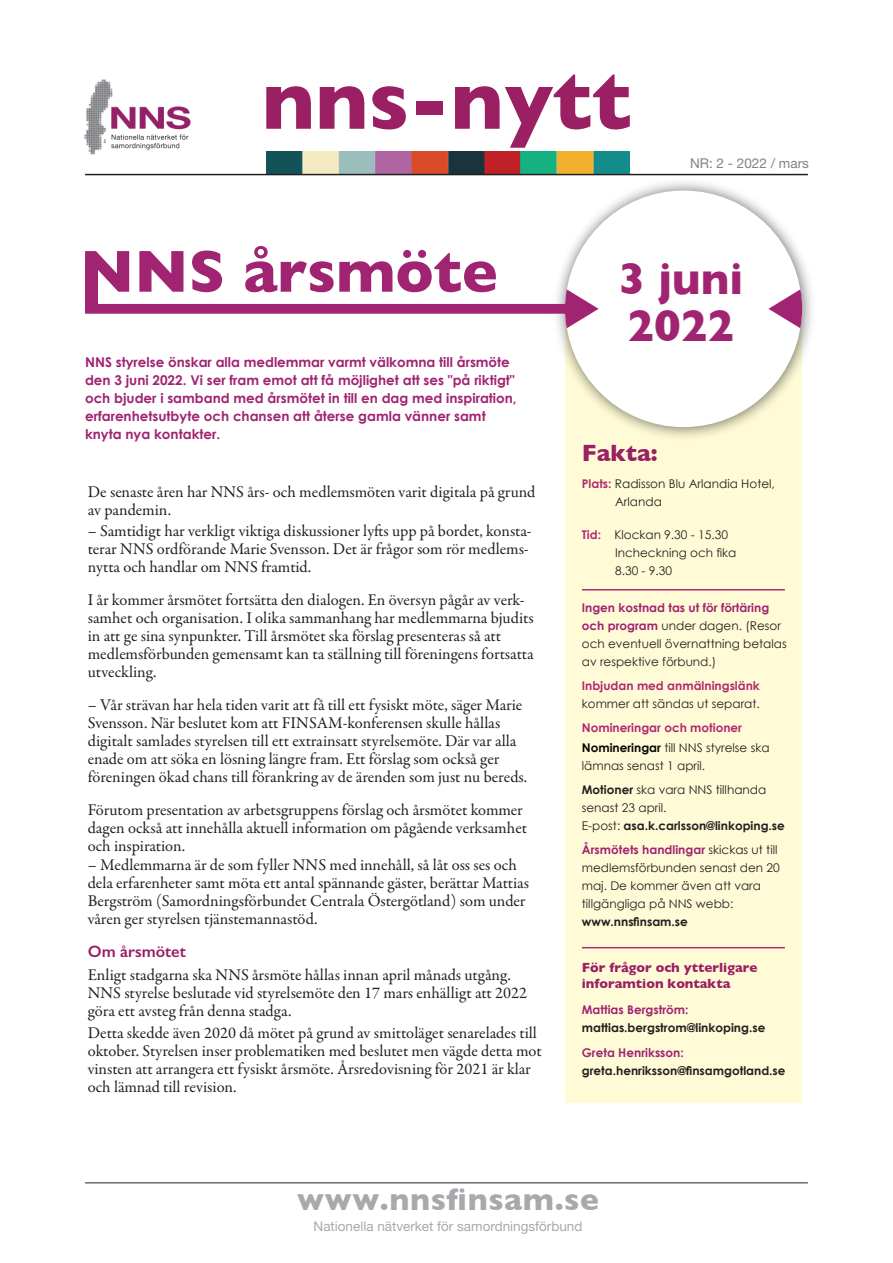
<style>
.page{position:relative;width:893px;height:1263px;background:#fff}
.page>*{position:absolute;margin:0;border:0;box-sizing:border-box;transform-origin:0 0}
.t1{font:700 84px "Gill Sans";color:#9a1f63}
.t2{font:700 60px "Gill Sans";color:#a02471}
.t3{font:700 45px/47px "Gill Sans";color:#a02471}
.t4{font:700 31.5px "Gill Sans";letter-spacing:.02em;color:#a8a9ad}
.t5{font:700 24px "Gill Sans";color:#9a1f63}
.t6{font:16.5px/18px "Garamond Premr Pro";letter-spacing:-.005em;color:#231f20}
.t7{font:600 16.5px "Gill Sans";color:#9a1f63}
.t8{font:700 13.5px/18px "Century Gothic";color:#a02471}
.t9{font:700 13.5px/16.2px "Gill Sans";color:#9a1f63}
.t10{font:13.5px "Helvetica Neue LT Std";color:#a8a9ad}
.t11{font:13.5px "Helvetica Neue LT Std";color:#808285}
.t12{font:12px/18px "Century Gothic";color:#231f20}
.t13{font:700 12px/18px "Century Gothic";color:#231f20}
.t14{font:700 12px/19.5px "Century Gothic";color:#b12972}
.t15{font:700 12px "Century Gothic";color:#a02471}
.s1{font-weight:700;color:#b12972}
.s2{font-weight:700;color:#a02471}
.s3{color:#080704}
.s4{font-weight:400;color:#231f20}
.s5{font-weight:700}
.s6{font-weight:400}
</style>
<div class="page">
<div style="left:565px;top:309px;width:236px;height:794px;background:#fffbd6"></div>
<img style="left:552px;top:182px;width:260px;height:260px">
<div style="left:565px;top:191px;width:237px;height:236px;background:#fff;border-radius:50%"></div>
<svg style="left:564px;top:289px;width:35px;height:39px"></svg>
<svg style="left:768px;top:289px;width:35px;height:39px"></svg>
<img style="left:266px;top:152px;width:364px;height:22px">
<hr style="left:85px;top:174px;width:723px;height:1px;background:#231f20">
<img style="left:84px;top:79px;width:113px;height:97px">
<hr style="left:85px;top:1183px;width:723px;height:1px;background:#231f20">
<div style="left:85px;top:262px;width:12px;height:47px;background:#a02471"></div>
<div style="left:85px;top:304px;width:487px;height:10px;background:#a02471"></div>
<hr style="left:583px;top:589px;width:201px;height:1px;background:#b12972">
<hr style="left:583px;top:947px;width:201px;height:1px;background:#b12972">
<h1 class="t1" style="left:262px;top:71px;width:371px">nns-nytt</h1>
<p class="t11" style="left:690px;top:159px;width:120px">NR: 2 - 2022 / mars</p>
<h2 class="t2" style="left:80px;top:251px;width:419px">NNS årsmöte</h2>
<p class="t8" style="left:85px;top:354px;width:433px">NNS styrelse önskar alla medlemmar varmt välkomna till årsmöte den 3 juni 2022. Vi ser fram emot att få möjlighet att ses "på riktigt" och bjuder i samband med årsmötet in till en dag med inspiration, erfarenhetsutbyte och chansen att återse gamla vänner samt knyta nya kontakter.</p>
<p class="t6" style="left:88px;top:484px;width:449px">De senaste åren har NNS års- och medlemsmöten varit digitala på grund av pandemin.</p>
<p class="t6" style="left:88px;top:523px;width:445px">– Samtidigt har verkligt viktiga diskussioner lyfts upp på bordet, konsta&shy;terar NNS ordförande Marie Svensson. Det är frågor som rör medlems&shy;nytta och handlar om NNS framtid.</p>
<p class="t6" style="left:88px;top:592px;width:447px">I år kommer årsmötet fortsätta den dialogen. En översyn pågår av verk&shy;samhet och organisation. I olika sammanhang har medlemmarna bjudits in att ge sina synpunkter. Till årsmötet ska förslag presenteras så att medlemsförbunden gemensamt kan ta ställning till föreningens fortsatta utveckling.</p>
<p class="t6" style="left:88px;top:697px;width:441px">– Vår strävan har hela tiden varit att få till ett fysiskt möte, säger Marie Svensson. När beslutet kom att FINSAM-konferensen skulle hållas digitalt samlades styrelsen till ett extrainsatt styrelsemöte. Där var alla enade om att söka en lösning längre fram. Ett förslag som också ger föreningen ökad chans till förankring av de ärenden som just nu bereds.</p>
<p class="t6" style="left:88px;top:802px;width:441px">Förutom presentation av arbetsgruppens förslag och årsmötet kommer dagen också att innehålla aktuell information om pågående verksamhet och inspiration.</p>
<p class="t6" style="left:88px;top:858px;width:443px">– Medlemmarna är de som fyller NNS med innehåll, så låt oss ses och dela erfarenheter samt möta ett antal spännande gäster, berättar Mattias Bergström (Samordningsförbundet Centrala Östergötland) som under våren ger styrelsen tjänstemannastöd.</p>
<p class="t7" style="left:88px;top:945px;width:100px">Om årsmötet</p>
<p class="t6" style="left:88px;top:967px;width:441px">Enligt stadgarna ska NNS årsmöte hållas innan april månads utgång.<br>NNS styrelse beslutade vid styrelsemöte den 17 mars enhälligt att 2022 göra ett avsteg från denna stadga.</p>
<p class="t6" style="left:88px;top:1026px;width:456px">Detta skedde även 2020 då mötet på grund av smittoläget senarelades till oktober. Styrelsen inser problematiken med beslutet men vägde detta mot vinsten att arrangera ett fysiskt årsmöte. Årsredovisning för 2021 är klar och lämnad till revision.</p>
<h3 class="t3" style="left:618px;top:261px;width:126px">3 juni<br>2022</h3>
<h3 class="t5" style="left:582px;top:445px;width:77px">Fakta:</h3>
<p class="t12" style="left:615px;top:475px;width:161px;text-indent:-33px"><span class="s1">Plats:</span> Radisson Blu Arlandia Hotel,<br>Arlanda</p>
<p class="t12" style="left:615px;top:526px;width:123px;text-indent:-33px"><span class="s1">Tid:</span> Klockan 9.30 - 15.30<br>Incheckning och fika<br>8.30 - 9.30</p>
<p class="t12" style="left:582px;top:600px;width:206px"><span class="s2">Ingen kostnad tas ut för förtäring och program</span> under dagen. (Resor och eventuell övernattning betalas av respektive förbund.)</p>
<p class="t14" style="left:582px;top:677px;width:180px">Inbjudan med anmälningslänk</p>
<p class="t12" style="left:582px;top:696px;width:180px">kommer att sändas ut separat.</p>
<p class="t14" style="left:582px;top:719px;width:189px">Nomineringar och motioner<br><span class="s3">Nomineringar</span> <span class="s4">till NNS styrelse ska</span></p>
<p class="t12" style="left:582px;top:754px;width:186px;line-height:24px">lämnas senast 1 april.<br><span class="s5">Motioner</span> ska vara NNS tillhanda</p>
<p class="t13" style="left:582px;top:799px;width:205px"><span class="s6">senast 23 april.<br>E-post:</span> asa.k.carlsson@linkoping.se</p>
<p class="t12" style="left:582px;top:841px;width:200px"><span class="s2">Årsmötets handlingar</span> skickas ut till medlemsförbunden senast den 20 maj. De kommer även att vara tillgängliga på NNS webb:</p>
<p class="t13" style="left:582px;top:913px;width:108px">www.nnsfinsam.se</p>
<p class="t9" style="left:582px;top:961px;width:177px">För frågor och ytterligare inforamtion kontakta</p>
<p class="t15" style="left:582px;top:1005px;width:108px">Mattias Bergström:</p>
<p class="t13" style="left:582px;top:1019px;width:185px">mattias.bergstrom@linkoping.se</p>
<p class="t15" style="left:582px;top:1048px;width:103px">Greta Henriksson:</p>
<p class="t13" style="left:582px;top:1063px;width:205px">greta.henriksson@finsamgotland.se</p>
<h3 class="t4" style="left:297px;top:1189px;width:303px">www.nnsfinsam.se</h3>
<p class="t10" style="left:314px;top:1221px;width:270px">Nationella nätverket för samordningsförbund</p>
</div>
